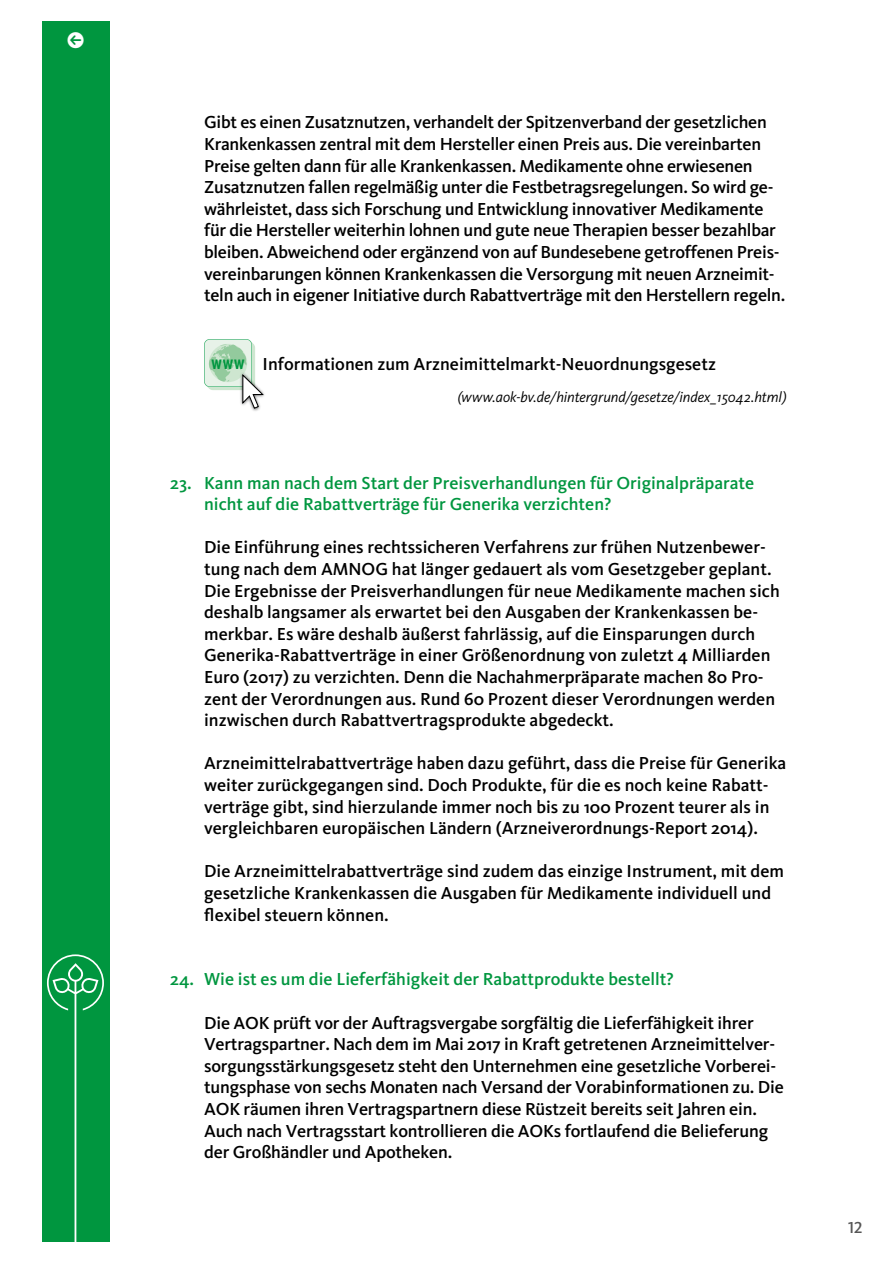
<style>
.page{position:relative;width:893px;height:1263px;background:#fff}
.page>*{position:absolute;margin:0;border:0;box-sizing:border-box;transform-origin:0 0}
.Fließtext{font:500 18px/21.6px "Kievit";letter-spacing:-.01em;color:#000}
.Frage{font:500 18px/21.6px "Kievit";color:#00963f}
.t1{font:700 18px "DIN Cond";color:#00963f}
.t2{font:16.5px "Kievit Medium SC";color:#565656}
.t3{font:italic 15px "Kievit";letter-spacing:-.005em;color:#000}
</style>
<div class="page">
<div style="left:43px;top:21px;width:67px;height:1221px;background:#00963f"></div>
<svg style="left:47px;top:954px;width:57px;height:288px"></svg>
<img style="left:252px;top:394px;width:13px;height:17px">
<svg style="left:204px;top:339px;width:60px;height:70px"></svg>
<p class="Fließtext" style="left:204px;top:111px;width:583px">Gibt es einen Zusatznutzen, verhandelt der Spitzenverband der gesetzlichen Krankenkassen zentral mit dem Hersteller einen Preis aus. Die vereinbarten Preise gelten dann für alle Krankenkassen. Medikamente ohne erwiesenen Zusatznutzen fallen regelmäßig unter die Festbetragsregelungen. So wird ge&shy;währleistet, dass sich Forschung und Entwicklung innovativer Medikamente für die Hersteller weiterhin lohnen und gute neue Therapien besser bezahlbar bleiben. Abweichend oder ergänzend von auf Bundesebene getroffenen Preis&shy;vereinbarungen können Krankenkassen die Versorgung mit neuen Arzneimit&shy;teln auch in eigener Initiative durch Rabattverträge mit den Herstellern regeln.</p>
<p class="t1" style="left:212px;top:352px;width:34px">www</p>
<p class="Fließtext" style="left:263px;top:353px;width:455px">Informationen zum Arzneimittelmarkt-Neuordnungsgesetz</p>
<p class="t3" style="left:458px;top:388px;width:330px">(www.aok-bv.de/hintergrund/gesetze/index_15042.html)</p>
<p class="Frage" style="left:204px;top:471px;width:552px;text-indent:-34px">23. Kann man nach dem Start der Preisverhandlungen für Originalpräparate nicht auf die Rabattverträge für Generika verzichten?</p>
<p class="Fließtext" style="left:204px;top:536px;width:577px">Die Einführung eines rechtssicheren Verfahrens zur frühen Nutzenbewer&shy;tung nach dem AMNOG hat länger gedauert als vom Gesetzgeber geplant.<br>Die Ergebnisse der Preisverhandlungen für neue Medikamente machen sich deshalb langsamer als erwartet bei den Ausgaben der Krankenkassen be&shy;merkbar. Es wäre deshalb äußerst fahrlässig, auf die Einsparungen durch Generika-Rabattverträge in einer Größenordnung von zuletzt 4 Milliarden Euro (2017) zu verzichten. Denn die Nachahmerpräparate machen 80 Pro&shy;zent der Verordnungen aus. Rund 60 Prozent dieser Verordnungen werden inzwischen durch Rabattvertragsprodukte abgedeckt.</p>
<p class="Fließtext" style="left:204px;top:752px;width:584px">Arzneimittelrabattverträge haben dazu geführt, dass die Preise für Generika weiter zurückgegangen sind. Doch Produkte, für die es noch keine Rabatt&shy;verträge gibt, sind hierzulande immer noch bis zu 100 Prozent teurer als in vergleichbaren europäischen Ländern (Arzneiverordnungs-Report 2014).</p>
<p class="Fließtext" style="left:204px;top:860px;width:581px">Die Arzneimittelrabattverträge sind zudem das einzige Instrument, mit dem</p>
<p class="Fließtext" style="left:204px;top:882px;width:569px">gesetzliche Krankenkassen die Ausgaben für Medikamente individuell und</p>
<p class="Fließtext" style="left:204px;top:903px;width:186px">flexibel steuern können.</p>
<p class="Frage" style="left:170px;top:968px;width:505px">24. Wie ist es um die Lieferfähigkeit der Rabattprodukte bestellt?</p>
<p class="Fließtext" style="left:204px;top:1011px;width:581px">Die AOK prüft vor der Auftragsvergabe sorgfältig die Lieferfähigkeit ihrer Vertragspartner. Nach dem im Mai 2017 in Kraft getretenen Arzneimittelver&shy;sorgungsstärkungsgesetz steht den Unternehmen eine gesetzliche Vorberei&shy;tungsphase von sechs Monaten nach Versand der Vorabinformationen zu. Die AOK räumen ihren Vertragspartnern diese Rüstzeit bereits seit Jahren ein.<br>Auch nach Vertragsstart kontrollieren die AOKs fortlaufend die Belieferung der Großhändler und Apotheken.</p>
<p class="t2" style="left:848px;top:1217px;width:16px">12</p>
</div>
